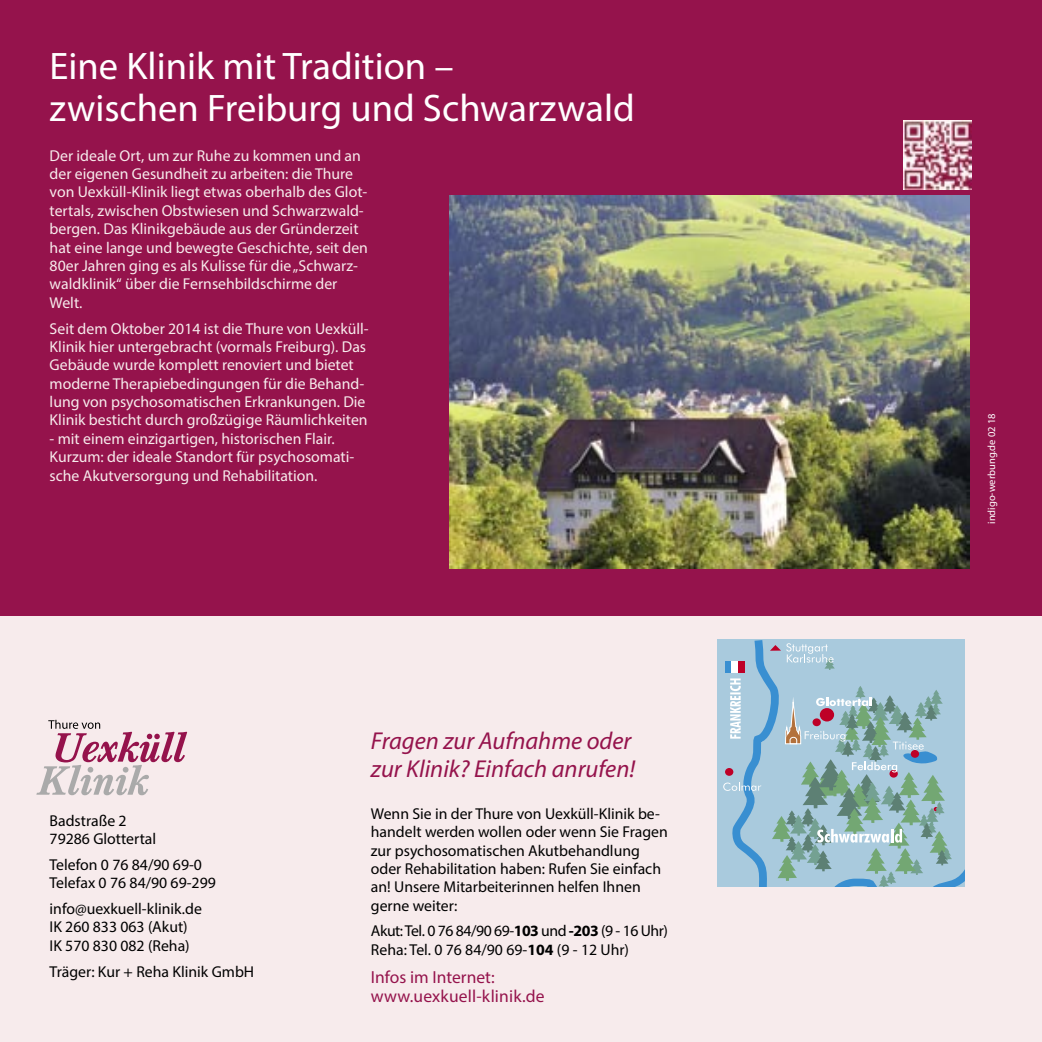
<style>
.page{position:relative;width:1042px;height:1042px;background:#f7ebec}
.page>*{position:absolute;margin:0;border:0;box-sizing:border-box;transform-origin:0 0}
.headline{font:38.5px/42px "Myriad Pro";color:#fff}
.Subline_kleiner{font:italic 24.5px/28px "Myriad";color:#95134c}
.Standardgross{font:17.5px/18.4px "Myriad Pro";letter-spacing:.01em;color:#95134c}
.Standardtexthell{font:15.75px/18.4px "Myriad Pro";color:#f7ebec}
.Standardtext{font:15.75px/18.4px "Myriad Pro";color:#000}
.Standardtext-2{font:15.75px/18.4px "Myriad Pro";letter-spacing:-.03em;color:#000}
.t1{font:10.5px "Myriad";color:#fff}
.s1{font-weight:700}
</style>
<div class="page">
<div style="left:0;top:0;width:1042px;height:615px;background:#95134c"></div>
<svg style="left:36px;top:720px;width:151px;height:75px"></svg>
<img style="left:903px;top:121px;width:69px;height:69px">
<div style="left:717px;top:639px;width:10px;height:248px;background:#a9cadd"></div>
<svg style="left:727px;top:639px;width:237px;height:248px;background:#9ec4db"></svg>
<svg style="left:730px;top:678px;width:11px;height:60px"></svg>
<div style="left:725px;top:768px;width:8px;height:8px;background:#be0027;border-radius:50%"></div>
<svg style="left:723px;top:782px;width:38px;height:9px"></svg>
<svg style="left:770px;top:643px;width:65px;height:27px;background:#b1cadb"></svg>
<div style="left:725px;top:661px;width:6px;height:12px;background:#398fd1"></div>
<div style="left:731px;top:661px;width:7px;height:12px;background:#fff"></div>
<div style="left:738px;top:661px;width:6px;height:12px;background:#be0027"></div>
<svg style="left:772px;top:686px;width:180px;height:201px;background:#98bac0"></svg>
<img style="left:449px;top:196px;width:521px;height:372px">
<p class="headline" style="left:50px;top:44px;width:587px">Eine Klinik mit Tradition –<br>zwischen Freiburg und Schwarzwald</p>
<p class="Standardtexthell" style="left:50px;top:146px;width:320px">Der ideale Ort, um zur Ruhe zu kommen und an der eigenen Gesundheit zu arbeiten: die Thure von Uexküll-Klinik liegt etwas oberhalb des Glot&shy;tertals, zwischen Obstwiesen und Schwarzwald&shy;bergen. Das Klinikgebäude aus der Gründerzeit hat eine lange und bewegte Geschichte, seit den 80er Jahren ging es als Kulisse für die „Schwarz&shy;waldklinik“ über die Fernsehbildschirme der Welt.</p>
<p class="Standardtexthell" style="left:50px;top:319px;width:321px">Seit dem Oktober 2014 ist die Thure von Uexküll-Klinik hier untergebracht (vormals Freiburg). Das Gebäude wurde komplett renoviert und bietet moderne Therapiebedingungen für die Behand&shy;lung von psychosomatischen Erkrankungen. Die Klinik besticht durch großzügige Räumlichkeiten</p>
<p class="Standardtexthell" style="left:50px;top:429px;width:306px">- mit einem einzigartigen, historischen Flair.<br>Kurzum: der ideale Standort für psychosomati&shy;sche Akutversorgung und Rehabilitation.</p>
<p class="Standardtext" style="left:50px;top:811px;width:108px">Badstraße 2<br>79286 Glottertal</p>
<p class="Standardtext" style="left:50px;top:855px;width:168px">Telefon 0 76 84/90 69-0<br>Telefax 0 76 84/90 69-299</p>
<p class="Standardtext" style="left:50px;top:899px;width:154px">info@uexkuell-klinik.de<br>IK 260 833 063 (Akut)<br>IK 570 830 082 (Reha)</p>
<p class="Standardtext" style="left:50px;top:962px;width:206px">Träger: Kur + Reha Klinik GmbH</p>
<p class="Subline_kleiner" style="left:371px;top:728px;width:266px">Fragen zur Aufnahme oder zur Klinik? Einfach anrufen!</p>
<p class="Standardtext" style="left:371px;top:804px;width:298px">Wenn Sie in der Thure von Uexküll-Klinik be&shy;handelt werden wollen oder wenn Sie Fragen zur psychosomatischen Akutbehandlung oder Rehabilitation haben: Rufen Sie einfach an! Unsere Mitarbeiterinnen helfen Ihnen gerne weiter:</p>
<p class="Standardtext-2" style="left:371px;top:922px;width:299px">Akut: Tel. 0 76 84/90 69-<span class="s1">103</span> und <span class="s1">-203</span> (9 - 16 Uhr)<br>Reha: Tel. 0 76 84/90 69-<span class="s1">104</span> (9 - 12 Uhr)</p>
<p class="Standardgross" style="left:371px;top:968px;width:175px">Infos im Internet: www.uexkuell-klinik.de</p>
<p class="t1" style="left:986px;top:524px;width:112px;rotate:-90deg">indigo-werbung.de 02 18</p>
</div>
